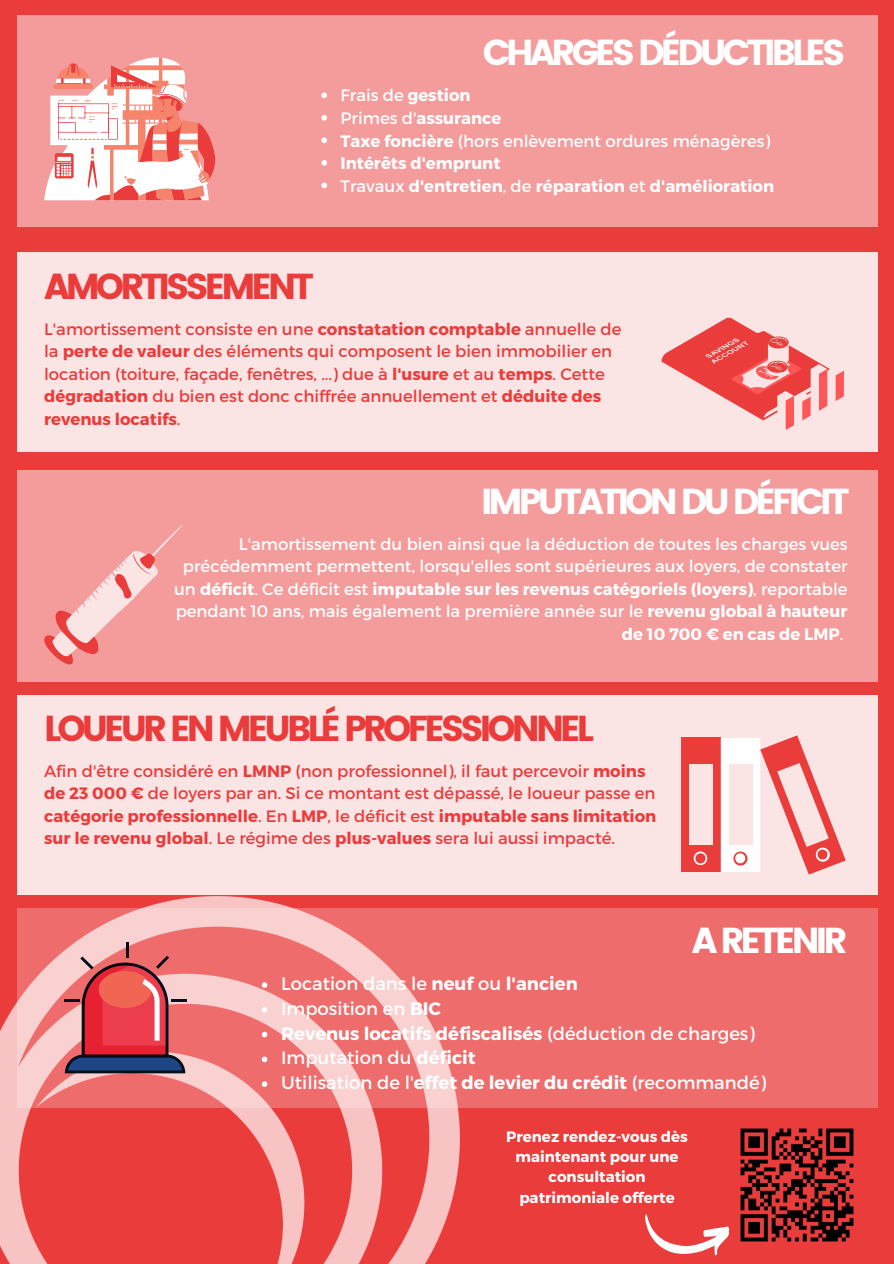
<style>
.page{position:relative;width:894px;height:1264px;background:#fff}
.page>*{position:absolute;margin:0;border:0;box-sizing:border-box;transform-origin:0 0}
.t1{font:36px "Poppins";letter-spacing:-.11em;color:#fff}
.t2{font:36px "Poppins";letter-spacing:-.11em;color:#eb3c3c}
.t3{font:18px "Montserrat";color:#fff}
.t4{font:700 18px "Montserrat";color:#fff}
.t5{font:16.5px/22.5px "Montserrat";color:#eb3c3c}
.t6{font:16.5px/22.5px "Montserrat";color:#fff;text-align:right}
.t7{font:700 16.5px "Montserrat";color:#fff}
.t8{font:700 15px/20.2px "Montserrat";color:#fff;text-align:center}
.s1{font-weight:700}
.s2{font-weight:400}
</style>
<div class="page">
<div style="left:0;top:0;width:893px;height:1263px;background:#eb3c3c"></div>
<div style="left:17px;top:16px;width:860px;height:211px;background:#f49c9c"></div>
<div style="left:17px;top:252px;width:860px;height:199px;background:#fbe4e4"></div>
<div style="left:17px;top:470px;width:860px;height:212px;background:#f49c9c"></div>
<img style="left:0;top:896px;width:460px;height:367px">
<svg style="left:17px;top:908px;width:860px;height:200px;background:#f07c7c"></svg>
<hr style="left:64px;top:998px;width:15px;height:3px;background:#030f1a">
<hr style="left:171px;top:998px;width:15px;height:3px;background:#030f1a">
<svg style="left:65px;top:942px;width:120px;height:131px;background:#c5626b"></svg>
<div style="left:17px;top:695px;width:860px;height:199px;background:#fbe4e4"></div>
<svg style="left:44px;top:57px;width:171px;height:143px"></svg>
<svg style="left:661px;top:317px;width:183px;height:113px"></svg>
<svg style="left:44px;top:525px;width:138px;height:139px"></svg>
<div style="left:681px;top:738px;width:39px;height:134px;background:#eb3c3c"></div>
<div style="left:688px;top:764px;width:24px;height:81px;background:#fbe4e4"></div>
<div style="left:720px;top:738px;width:40px;height:134px;background:#fff"></div>
<div style="left:728px;top:764px;width:24px;height:81px;background:#fbe4e4"></div>
<svg style="left:262px;top:982px;width:5px;height:5px"></svg>
<svg style="left:262px;top:1006px;width:5px;height:6px"></svg>
<svg style="left:262px;top:1031px;width:5px;height:6px"></svg>
<svg style="left:262px;top:1056px;width:5px;height:6px"></svg>
<svg style="left:262px;top:1081px;width:5px;height:5px"></svg>
<svg style="left:321px;top:92px;width:6px;height:6px"></svg>
<svg style="left:321px;top:115px;width:6px;height:6px"></svg>
<svg style="left:321px;top:137px;width:6px;height:6px"></svg>
<svg style="left:321px;top:160px;width:6px;height:6px"></svg>
<svg style="left:321px;top:182px;width:6px;height:6px"></svg>
<svg style="left:693px;top:851px;width:14px;height:14px"></svg>
<svg style="left:760px;top:735px;width:85px;height:139px"></svg>
<svg style="left:733px;top:851px;width:14px;height:14px"></svg>
<img style="left:729px;top:1128px;width:125px;height:114px">
<svg style="left:645px;top:1214px;width:84px;height:41px"></svg>
<p class="t1" style="left:482px;top:31px;width:364px">CHARGES DÉDUCTIBLES</p>
<p class="t6" style="left:340px;top:83px;width:132px">Frais de <span class="s1">gestion</span></p>
<p class="t7" style="left:340px;top:107px;width:162px"><span class="s2">Primes d'</span>assurance</p>
<p class="t6" style="left:340px;top:129px;width:431px"><span class="s1">Taxe foncière</span> (hors enlèvement ordures ménagères)</p>
<p class="t7" style="left:340px;top:152px;width:161px">Intérêts d'emprunt</p>
<p class="t7" style="left:340px;top:175px;width:435px"><span class="s2">Travaux</span> d'entretien<span class="s2">, de</span> réparation <span class="s2">et</span> d'amélioration</p>
<p class="t2" style="left:44px;top:266px;width:271px">AMORTISSEMENT</p>
<p class="t5" style="left:44px;top:317px;width:578px">L'amortissement consiste en une <span class="s1">constatation comptable</span> annuelle de la <span class="s1">perte de valeur</span> des éléments qui composent le bien immobilier en location (toiture, façade, fenêtres, ...) due à <span class="s1">l'usure</span> et au <span class="s1">temps</span>. Cette <span class="s1">dégradation</span> du bien est donc chiffrée annuellement et <span class="s1">déduite des revenus locatifs</span>.</p>
<p class="t1" style="left:481px;top:480px;width:370px">IMPUTATION DU DÉFICIT</p>
<p class="t6" style="left:174px;top:532px;width:675px">L'amortissement du bien ainsi que la déduction de toutes les charges vues précédemment permettent, lorsqu'elles sont supérieures aux loyers, de constater un <span class="s1">déficit</span>. Ce déficit est <span class="s1">imputable sur les revenus catégoriels (loyers)</span>, reportable pendant 10 ans, mais également la première année sur le <span class="s1">revenu global à hauteur de 10 700 € en cas de LMP</span>.</p>
<p class="t2" style="left:44px;top:707px;width:551px">LOUEUR EN MEUBLÉ PROFESSIONNEL</p>
<p class="t5" style="left:44px;top:758px;width:613px">Afin d'être considéré en <span class="s1">LMNP</span> (non professionnel), il faut percevoir <span class="s1">moins de 23 000 €</span> de loyers par an. Si ce montant est dépassé, le loueur passe en <span class="s1">catégorie professionnelle</span>. En <span class="s1">LMP</span>, le déficit est <span class="s1">imputable sans limitation sur le revenu global</span>. Le régime des <span class="s1">plus-values</span> sera lui aussi impacté.</p>
<p class="t1" style="left:691px;top:919px;width:157px">A RETENIR</p>
<p class="t3" style="left:281px;top:971px;width:298px">Location dans le <span class="s1">neuf</span> ou <span class="s1">l'ancien</span></p>
<p class="t3" style="left:281px;top:996px;width:161px">Imposition en <span class="s1">BIC</span></p>
<p class="t4" style="left:281px;top:1021px;width:475px">Revenus locatifs défiscalisés <span class="s2">(déduction de charges)</span></p>
<p class="t3" style="left:281px;top:1046px;width:196px">Imputation du <span class="s1">déficit</span></p>
<p class="t3" style="left:281px;top:1071px;width:486px">Utilisation de l'<span class="s1">effet de levier du crédit</span> (recommandé)</p>
<p class="t8" style="left:506px;top:1125px;width:183px">Prenez rendez-vous dès maintenant pour une consultation patrimoniale offerte</p>
</div>
